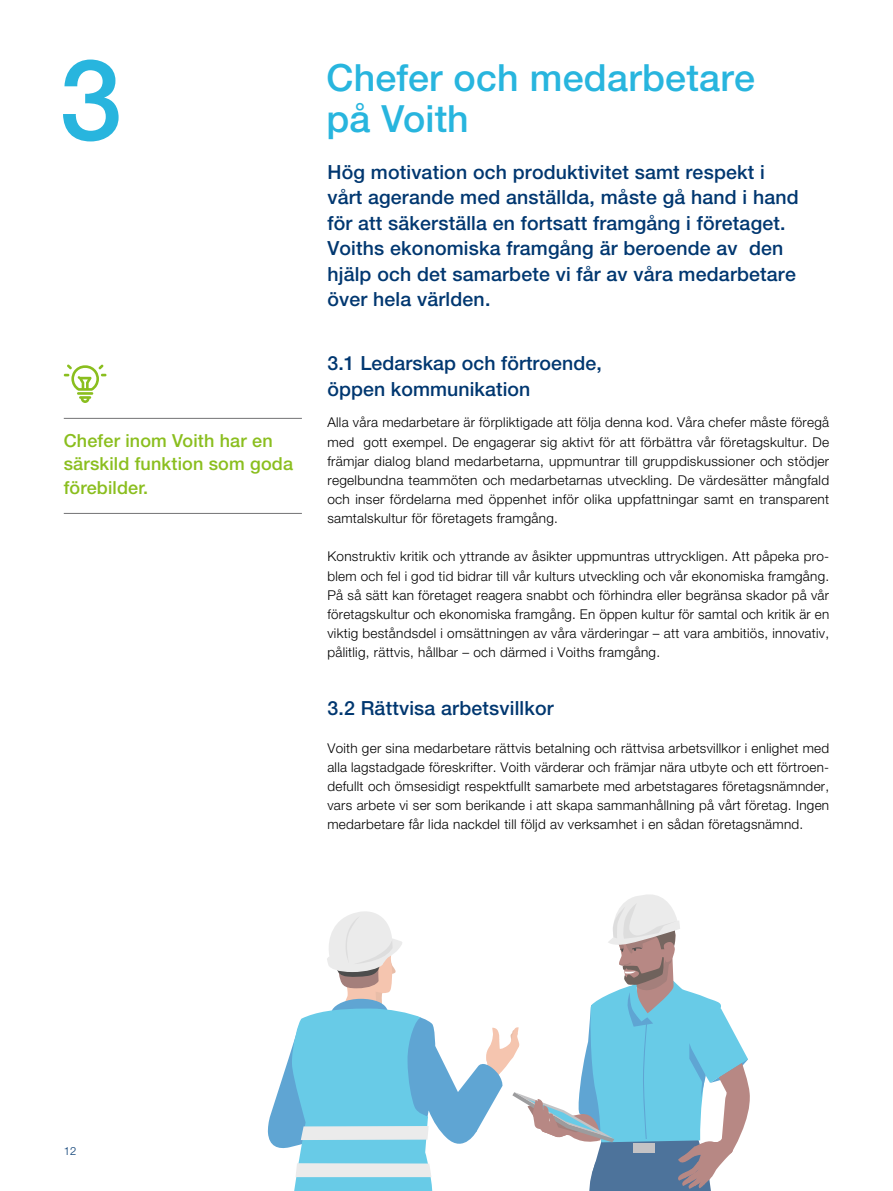
<style>
.page{position:relative;width:893px;height:1191px;background:#fff}
.page>*{position:absolute;margin:0;border:0;box-sizing:border-box;transform-origin:0 0}
.t1{font:500 112.5px "Helvetica Neue LT Pro";color:#28b5de}
.t2{font:500 37.5px/41.2px "Helvetica Neue LT Pro";letter-spacing:.005em;color:#28b5de}
.t3{font:500 19.5px/25.5px "Helvetica Neue LT Pro";letter-spacing:.01em;color:#003770}
.t4{font:500 18px/23.5px "Helvetica Neue LT Pro";letter-spacing:.01em;color:#8abe1e}
.t5{font:300 13.5px/19.2px "Helvetica Neue LT Pro";letter-spacing:.02em;color:#000;text-align:justify}
.t6{font:300 11.25px "Helvetica Neue LT Pro";color:#003770}
</style>
<div class="page">
<svg style="left:268px;top:894px;width:482px;height:297px"></svg>
<hr style="left:64px;top:513px;width:238px;height:1px;background:#727275">
<hr style="left:64px;top:418px;width:238px;height:1px;background:#727275">
<svg style="left:66px;top:364px;width:41px;height:39px"></svg>
<h1 class="t1" style="left:60px;top:32px;width:64px">3</h1>
<h3 class="t4" style="left:64px;top:428px;width:231px">Chefer inom Voith har en särskild funktion som goda förebilder.</h3>
<h2 class="t2" style="left:326px;top:57px;width:430px">Chefer och medarbetare på Voith</h2>
<p class="t3" style="left:327px;top:159px;width:473px">Hög motivation och produktivitet samt respekt i vårt agerande med anställda, måste gå hand i hand för att säkerställa en fortsatt framgång i företaget.<br>Voiths ekonomiska framgång är beroende av den hjälp och det samarbete vi får av våra medarbetare över hela världen.</p>
<h3 class="t3" style="left:327px;top:350px;width:276px">3.1 Ledarskap och förtroende, öppen kommunikation</h3>
<p class="t5" style="left:327px;top:413px;width:503px">Alla våra medarbetare är förpliktigade att följa denna kod. Våra chefer måste föregå med gott exempel. De engagerar sig aktivt för att förbättra vår företagskultur. De främjar dialog bland medarbetarna, uppmuntrar till gruppdiskussioner och stödjer regelbundna teammöten och medarbetarnas utveckling. De värdesätter mångfald och inser fördelarna med öppenhet inför olika uppfattningar samt en transparent samtalskultur för företagets framgång.</p>
<p class="t5" style="left:327px;top:547px;width:503px">Konstruktiv kritik och yttrande av åsikter uppmuntras uttryckligen. Att påpeka pro&shy;blem och fel i god tid bidrar till vår kulturs utveckling och vår ekonomiska framgång.<br>På så sätt kan företaget reagera snabbt och förhindra eller begränsa skador på vår företagskultur och ekonomiska framgång. En öppen kultur för samtal och kritik är en viktig beståndsdel i omsättningen av våra värderingar – att vara ambitiös, innovativ, pålitlig, rättvis, hållbar – och därmed i Voiths framgång.</p>
<h3 class="t3" style="left:327px;top:694px;width:228px">3.2 Rättvisa arbetsvillkor</h3>
<p class="t5" style="left:327px;top:738px;width:503px">Voith ger sina medarbetare rättvis betalning och rättvisa arbetsvillkor i enlighet med alla lagstadgade föreskrifter. Voith värderar och främjar nära utbyte och ett förtroen&shy;defullt och ömsesidigt respektfullt samarbete med arbetstagares företagsnämnder, vars arbete vi ser som berikande i att skapa sammanhållning på vårt företag. Ingen medarbetare får lida nackdel till följd av verksamhet i en sådan företagsnämnd.</p>
<p class="t6" style="left:64px;top:1144px;width:14px">12</p>
</div>
